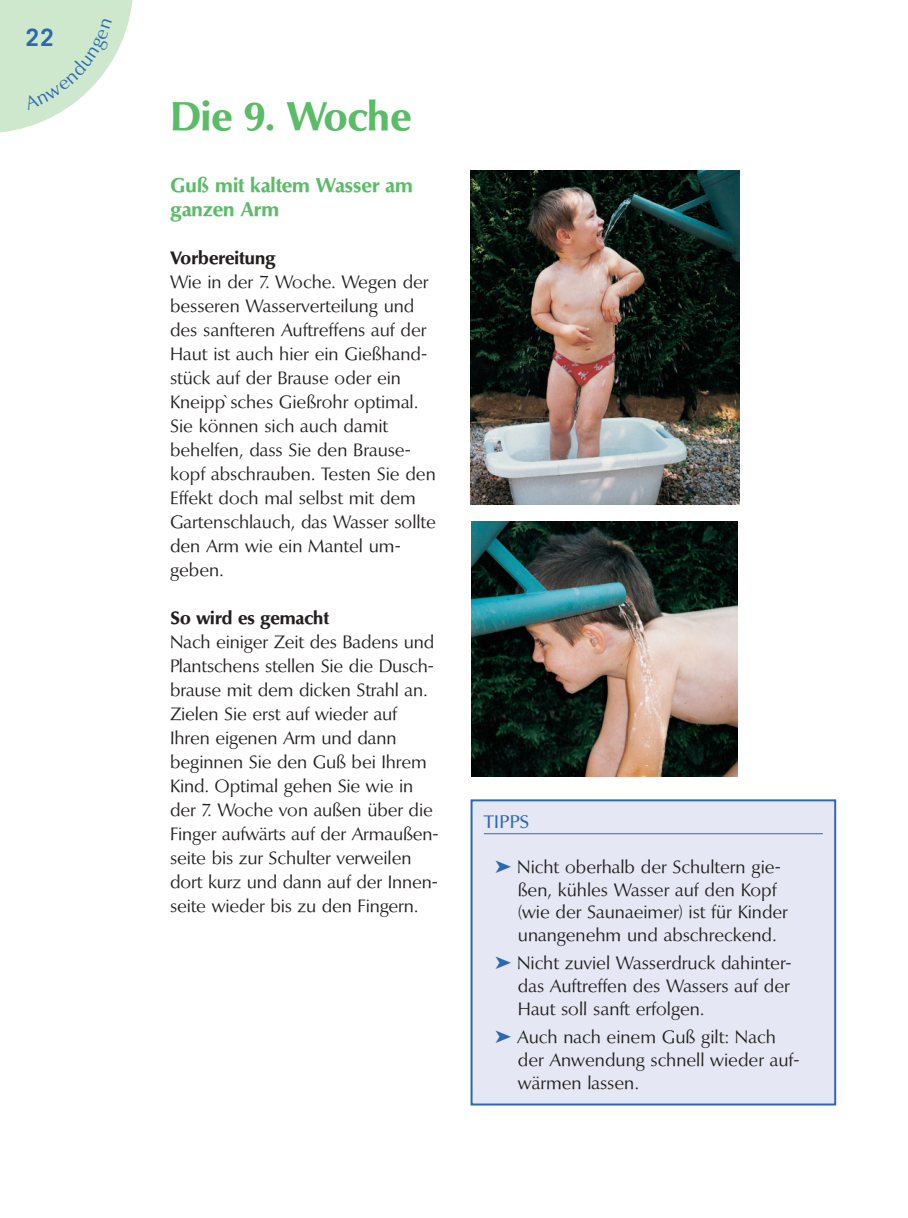
<style>
.page{position:relative;width:908px;height:1218px;background:#fff}
.page>*{position:absolute;margin:0;border:0;box-sizing:border-box;transform-origin:0 0}
.t1{font:700 40px "Optima BQ";color:#5bbc68}
.t2{font:700 24px "Trade Gothic";color:#2d69b3}
.t3{font:700 20px/24px "Optima BQ";color:#5bbc68}
.t4{font:18px/24px "Optima BQ";color:#231f1f}
.t5{font:700 18px "Optima BQ";color:#231f1f}
.t6{font:500 18px "Optima BQ";letter-spacing:.02em;color:#2d69b3}
.s1{color:#2d69b3}
</style>
<div class="page">
<img style="left:471px;top:170px;width:269px;height:335px">
<img style="left:471px;top:522px;width:266px;height:255px">
<div style="left:472px;top:800px;width:363px;height:305px;background:#e5e8f4"></div>
<hr style="left:484px;top:833px;width:339px;height:1px;background:#2d69b3">
<div style="left:471px;top:799px;width:365px;height:307px;border:2px solid #2d69b3"></div>
<svg style="left:0;top:0;width:133px;height:133px"></svg>
<h2 class="t2" style="left:26px;top:29px;width:30px">22</h2>
<h1 class="t1" style="left:170px;top:99px;width:242px">Die 9. Woche</h1>
<p class="t3" style="left:170px;top:175px;width:244px">Guß mit kaltem Wasser am ganzen Arm</p>
<p class="t5" style="left:170px;top:250px;width:107px">Vorbereitung</p>
<p class="t4" style="left:170px;top:271px;width:267px">Wie in der 7. Woche. Wegen der besseren Wasserverteilung und des sanfteren Auftreffens auf der<br>Haut ist auch hier ein Gießhand&shy;stück auf der Brause oder ein<br>Kneipp`sches Gießrohr optimal.<br>Sie können sich auch damit behelfen, dass Sie den Brause&shy;kopf abschrauben. Testen Sie den<br>Effekt doch mal selbst mit dem<br>Gartenschlauch, das Wasser sollte den Arm wie ein Mantel um&shy;geben.</p>
<p class="t5" style="left:170px;top:610px;width:160px">So wird es gemacht</p>
<p class="t4" style="left:170px;top:631px;width:270px">Nach einiger Zeit des Badens und<br>Plantschens stellen Sie die Dusch&shy;brause mit dem dicken Strahl an.<br>Zielen Sie erst auf wieder auf<br>Ihren eigenen Arm und dann beginnen Sie den Guß bei Ihrem<br>Kind. Optimal gehen Sie wie in der 7. Woche von außen über die<br>Finger aufwärts auf der Armaußen&shy;seite bis zur Schulter verweilen dort kurz und dann auf der Innen&shy;seite wieder bis zu den Fingern.</p>
<p class="t6" style="left:484px;top:814px;width:47px">TIPPS</p>
<p class="t4" style="left:518px;top:857px;width:272px;line-height:22.6px;text-indent:-23px"><span class="s1">➤</span> Nicht oberhalb der Schultern gie&shy;ßen, kühles Wasser auf den Kopf (wie der Saunaeimer) ist für Kinder unangenehm und abschreckend.</p>
<p class="t4" style="left:518px;top:954px;width:275px;line-height:22.6px;text-align:justify;text-indent:-23px"><span class="s1">➤</span> Nicht zuviel Wasserdruck dahinter&shy;das Auftreffen des Wassers auf der Haut soll sanft erfolgen.</p>
<p class="t4" style="left:518px;top:1027px;width:283px;line-height:22.6px;text-indent:-23px"><span class="s1">➤</span> Auch nach einem Guß gilt: Nach der Anwendung schnell wieder auf&shy;wärmen lassen.</p>
</div>
